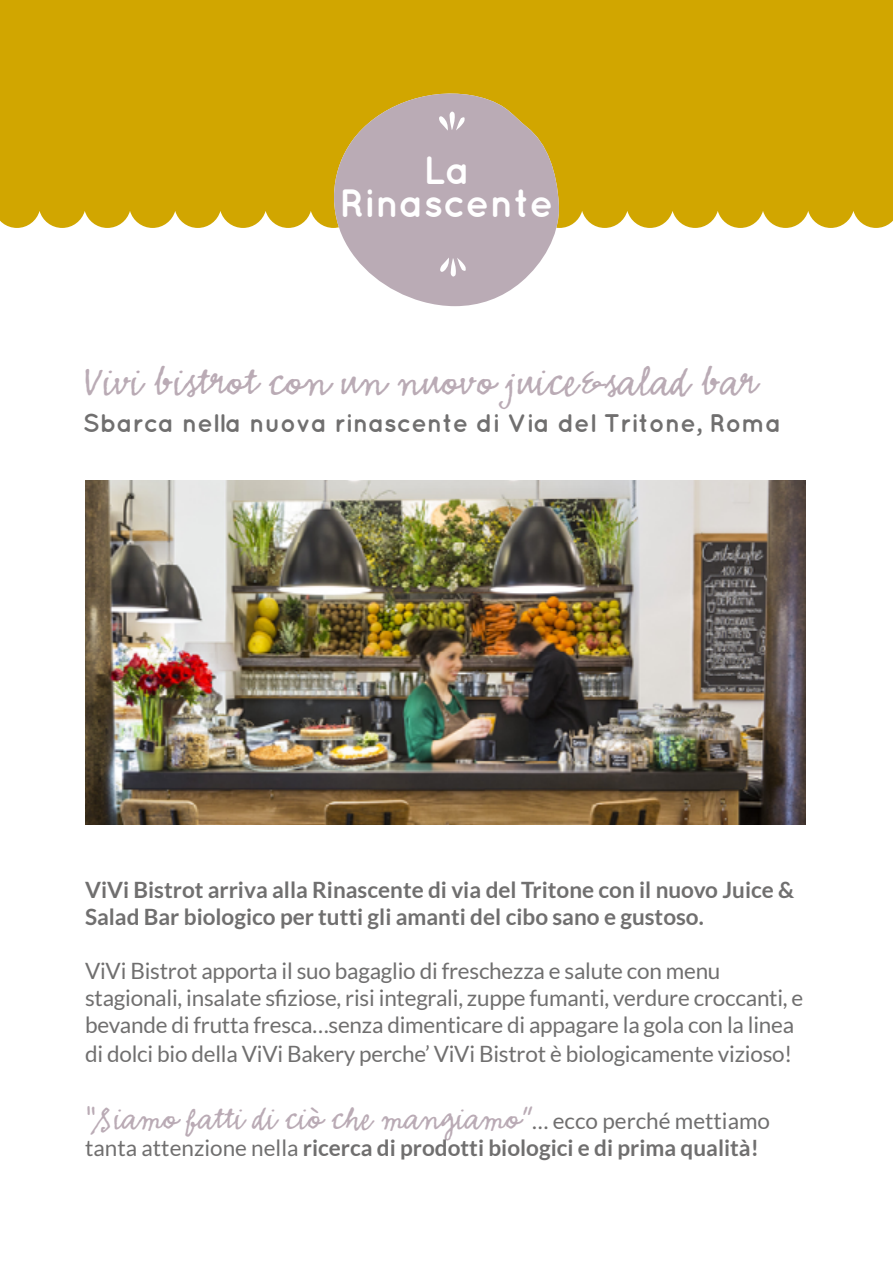
<style>
.page{position:relative;width:893px;height:1263px;background:#fff}
.page>*{position:absolute;margin:0;border:0;box-sizing:border-box;transform-origin:0 0}
.t1{font:45px "Emmascript MVB Std";color:#baabb5}
.t2{font:700 39.45px/32.2px "Quicksand";color:#fff;text-align:center}
.t3{font:36px "Emmascript MVB Std";color:#baabb5}
.t4{font:700 25.5px "Quicksand";color:#706f6f}
.t5{font:22.5px/27.6px "Lato";letter-spacing:-.01em;color:#706f6f}
.t6{font:700 22.5px/27px "Lato";color:#706f6f}
.s1{font-family:"Lato";font-size:22.5px;color:#706f6f}
.s2{font-weight:400}
</style>
<div class="page">
<img style="left:85px;top:480px;width:721px;height:345px">
<div style="left:0;top:0;width:893px;height:228px;background:#d1a600"></div>
<svg style="left:329px;top:88px;width:231px;height:219px;fill:#d1a600"></svg>
<svg style="left:334px;top:94px;width:225px;height:212px;background:#c4b3a9"></svg>
<svg style="left:438px;top:112px;width:27px;height:19px"></svg>
<svg style="left:439px;top:257px;width:27px;height:20px"></svg>
<h2 class="t2" style="left:339px;top:153px;width:216px">La<br>Rinascente</h2>
<h1 class="t1" style="left:83px;top:357px;width:676px">Vivi bistrot con un nuovo juice&amp;salad bar</h1>
<p class="t4" style="left:83px;top:408px;width:700px">Sbarca nella nuova rinascente di Via del Tritone, Roma</p>
<p class="t6" style="left:85px;top:876px;width:711px">ViVi Bistrot arriva alla Rinascente di via del Tritone con il nuovo Juice &amp;<br>Salad Bar biologico per tutti gli amanti del cibo sano e gustoso.</p>
<p class="t5" style="left:85px;top:957px;width:720px">ViVi Bistrot apporta il suo bagaglio di freschezza e salute con menu stagionali, insalate sfiziose, risi integrali, zuppe fumanti, verdure croccanti, e bevande di frutta fresca…senza dimenticare di appagare la gola con la linea di dolci bio della ViVi Bakery perche’ ViVi Bistrot è biologicamente vizioso!</p>
<h3 class="t3" style="left:85px;top:1098px;width:687px">“Siamo fatti di ciò che mangiamo”<span class="s1">… ecco perché mettiamo</span></h3>
<p class="t6" style="left:85px;top:1133px;width:675px"><span class="s2">tanta attenzione nella</span> ricerca di prodotti biologici e di prima qualità!</p>
</div>
